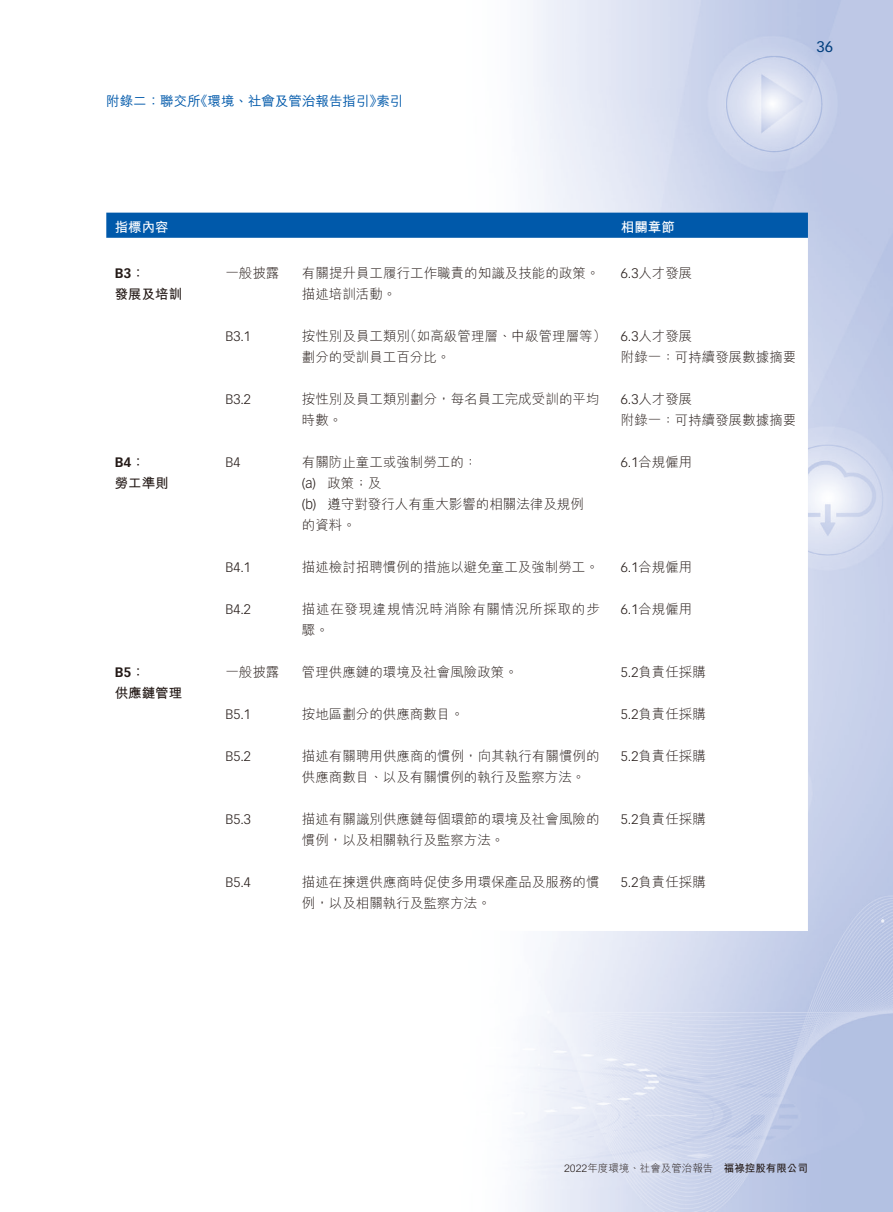
<style>
.page{position:relative;width:893px;height:1212px;background:#fff}
.page>*{position:absolute;margin:0;border:0;box-sizing:border-box;transform-origin:0 0}
.t1{font:15px "Vectora LT Std";color:#003e7d}
.t2{font:13.5px/21px "M Hei HK Light E Ten B5 H";color:#231916}
.t3{font:300 13.5px "Vectora LT Std";color:#231916}
.t4{font:13.5px "M Hei HK Medium E Ten B5 H";color:#0059aa}
.t5{font:13.5px/21px "M Hei HK Light E Ten B5 H";letter-spacing:.05em;color:#231916}
.t6{font:13.5px "M Hei HK Bold E Ten B5 H";color:#231916}
.t7{font:700 13.5px "Vectora LT Std";color:#231916}
.t8{font:13.5px "M Hei HK Bold E Ten B5 H";color:#fff}
.t9{font:10.5px "M Hei HK Light E Ten B5 H";color:#231916}
.s1{font-family:"M Hei HK Bold E Ten B5 H";font-weight:400}
.s2{font-family:"Vectora LT Std";font-weight:300}
.s3{font-family:"M Hei HK Bold E Ten B5 H"}
</style>
<div class="page">
<img style="left:427px;top:0;width:466px;height:1212px">
<div style="left:106px;top:213px;width:702px;height:25px;background:#0059aa"></div>
<svg style="left:427px;top:238px;width:381px;height:693px"></svg>
<p class="t4" style="left:106px;top:95px;width:298px">附錄二：聯交所《環境、社會及管治報告指引》索引</p>
<p class="t1" style="left:817px;top:39px;width:18px">36</p>
<p class="t8" style="left:115px;top:222px;width:55px">指標內容</p>
<p class="t8" style="left:621px;top:222px;width:55px">相關章節</p>
<p class="t7" style="left:115px;top:267px;width:32px">B3<span class="s1">：</span></p>
<p class="t6" style="left:115px;top:289px;width:69px">發展及培訓</p>
<p class="t2" style="left:225px;top:264px;width:56px">一般披露</p>
<p class="t2" style="left:302px;top:264px;width:299px">有關提升員工履行工作職責的知識及技能的政策。描述培訓活動。</p>
<p class="t2" style="left:621px;top:264px;width:73px"><span class="s2">6.3</span>人才發展</p>
<p class="t3" style="left:225px;top:330px;width:27px">B3.1</p>
<p class="t2" style="left:302px;top:327px;width:306px">按性別及員工類別（如高級管理層、中級管理層等）劃分的受訓員工百分比。</p>
<p class="t2" style="left:621px;top:327px;width:177px"><span class="s2">6.3</span>人才發展<br>附錄一：可持續發展數據摘要</p>
<p class="t3" style="left:225px;top:393px;width:27px">B3.2</p>
<p class="t2" style="left:302px;top:390px;width:299px">按性別及員工類別劃分，每名員工完成受訓的平均時數。</p>
<p class="t2" style="left:621px;top:390px;width:177px"><span class="s2">6.3</span>人才發展<br>附錄一：可持續發展數據摘要</p>
<p class="t7" style="left:115px;top:456px;width:32px">B4<span class="s1">：</span></p>
<p class="t6" style="left:115px;top:478px;width:55px">勞工準則</p>
<p class="t7" style="left:115px;top:666px;width:32px">B5<span class="s1">：</span></p>
<p class="t6" style="left:115px;top:688px;width:69px">供應鏈管理</p>
<p class="t3" style="left:225px;top:456px;width:17px">B4</p>
<p class="t2" style="left:302px;top:453px;width:284px">有關防止童工或強制勞工的：<br><span class="s2">(a)</span> 政策；及<br><span class="s2">(b)</span> 遵守對發行人有重大影響的相關法律及規例的資料。</p>
<p class="t2" style="left:621px;top:453px;width:73px"><span class="s2">6.1</span>合規僱用</p>
<p class="t3" style="left:225px;top:561px;width:27px">B4.1</p>
<p class="t2" style="left:302px;top:558px;width:298px">描述檢討招聘慣例的措施以避免童工及強制勞工。</p>
<p class="t2" style="left:621px;top:558px;width:73px"><span class="s2">6.1</span>合規僱用</p>
<p class="t3" style="left:225px;top:603px;width:27px">B4.2</p>
<p class="t5" style="left:302px;top:600px;width:299px">描述在發現違規情況時消除有關情況所採取的步驟。</p>
<p class="t2" style="left:621px;top:600px;width:73px"><span class="s2">6.1</span>合規僱用</p>
<p class="t2" style="left:225px;top:663px;width:55px">一般披露</p>
<p class="t2" style="left:302px;top:663px;width:217px">管理供應鏈的環境及社會風險政策。</p>
<p class="t2" style="left:621px;top:663px;width:87px"><span class="s2">5.2</span>負責任採購</p>
<p class="t3" style="left:225px;top:708px;width:27px">B5.1</p>
<p class="t2" style="left:302px;top:705px;width:163px">按地區劃分的供應商數目。</p>
<p class="t2" style="left:621px;top:705px;width:87px"><span class="s2">5.2</span>負責任採購</p>
<p class="t3" style="left:225px;top:750px;width:27px">B5.2</p>
<p class="t2" style="left:302px;top:747px;width:299px">描述有關聘用供應商的慣例，向其執行有關慣例的供應商數目、以及有關慣例的執行及監察方法。</p>
<p class="t2" style="left:621px;top:747px;width:87px"><span class="s2">5.2</span>負責任採購</p>
<p class="t3" style="left:225px;top:813px;width:27px">B5.3</p>
<p class="t2" style="left:302px;top:810px;width:299px">描述有關識別供應鏈每個環節的環境及社會風險的慣例，以及相關執行及監察方法。</p>
<p class="t2" style="left:621px;top:810px;width:87px"><span class="s2">5.2</span>負責任採購</p>
<p class="t3" style="left:225px;top:876px;width:27px">B5.4</p>
<p class="t2" style="left:302px;top:873px;width:299px">描述在揀選供應商時促使多用環保產品及服務的慣例，以及相關執行及監察方法。</p>
<p class="t2" style="left:621px;top:873px;width:87px"><span class="s2">5.2</span>負責任採購</p>
<p class="t9" style="left:564px;top:1164px;width:245px">2022年度環境、社會及管治報告 <span class="s3">福祿控股有限公司</span></p>
</div>
